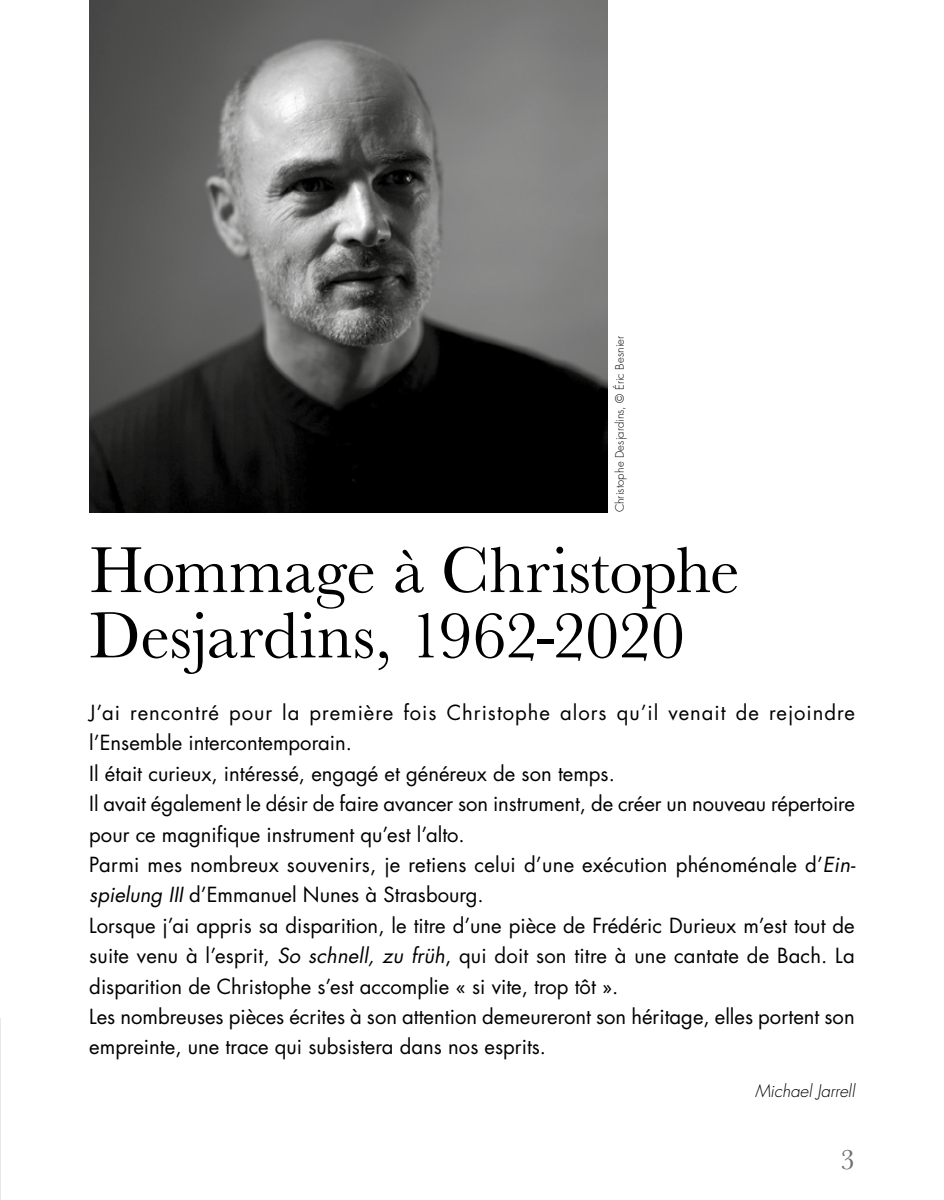
<style>
.page{position:relative;width:944px;height:1200px;background:#fff}
.page>*{position:absolute;margin:0;border:0;box-sizing:border-box;transform-origin:0 0}
._03_00_COMPOSITEUR{font:67.5px/65.2px "Baskerville MT Pro";letter-spacing:-.01em;color:#000}
.t1{font:29.25px "Baskerville MT Pro";color:#706f6f}
._03_07_TEXTE_COURANT{font:20.25px/30.4px "Futura LTW1 G";color:#000}
._03_07_TEXTE_COURANT-2{font:20.25px/30.4px "Futura LTW1 G";letter-spacing:.05em;color:#000}
._03_09_SIGNATURE_PIG{font:italic 300 16.88px "Futura LTW1 G";color:#000}
._9-Légende_photo{font:300 11.25px "Futura LTW1 G";letter-spacing:.01em;color:#000}
.s1{font-style:italic}
</style>
<div class="page">
<img style="left:89px;top:0;width:519px;height:512px">
<hr style="left:0;top:1018px;width:1px;height:181px;background:#b3b2b2">
<p class="_9-Légende_photo" style="left:611px;top:512px;width:178px;rotate:-90deg">Christophe Desjardins, © Éric Besnier</p>
<p class="_03_00_COMPOSITEUR" style="left:89px;top:537px;width:652px">Hommage à Christophe<br>Desjardins, 1962-2020</p>
<p class="_03_07_TEXTE_COURANT-2" style="left:89px;top:695px;width:767px">J’ai rencontré pour la première fois Christophe alors qu’il venait de rejoindre l’Ensemble intercontemporain.</p>
<p class="_03_07_TEXTE_COURANT" style="left:89px;top:756px;width:527px">Il était curieux, intéressé, engagé et généreux de son temps.</p>
<p class="_03_07_TEXTE_COURANT" style="left:89px;top:786px;width:767px">Il avait également le désir de faire avancer son instrument, de créer un nouveau répertoire pour ce magnifique instrument qu’est l’alto.</p>
<p class="_03_07_TEXTE_COURANT" style="left:89px;top:847px;width:768px">Parmi mes nombreux souvenirs, je retiens celui d’une exécution phénoménale d’<span class="s1">Ein&shy;spielung III</span> d’Emmanuel Nunes à Strasbourg.</p>
<p class="_03_07_TEXTE_COURANT" style="left:89px;top:908px;width:767px;text-align:justify">Lorsque j’ai appris sa disparition, le titre d’une pièce de Frédéric Durieux m’est tout de suite venu à l’esprit, <span class="s1">So schnell, zu früh</span>, qui doit son titre à une cantate de Bach. La disparition de Christophe s’est accomplie « si vite, trop tôt ».</p>
<p class="_03_07_TEXTE_COURANT" style="left:89px;top:999px;width:767px">Les nombreuses pièces écrites à son attention demeureront son héritage, elles portent son empreinte, une trace qui subsistera dans nos esprits.</p>
<p class="_03_09_SIGNATURE_PIG" style="left:755px;top:1077px;width:101px">Michael Jarrell</p>
<h2 class="t1" style="left:840px;top:1142px;width:16px">3</h2>
</div>
